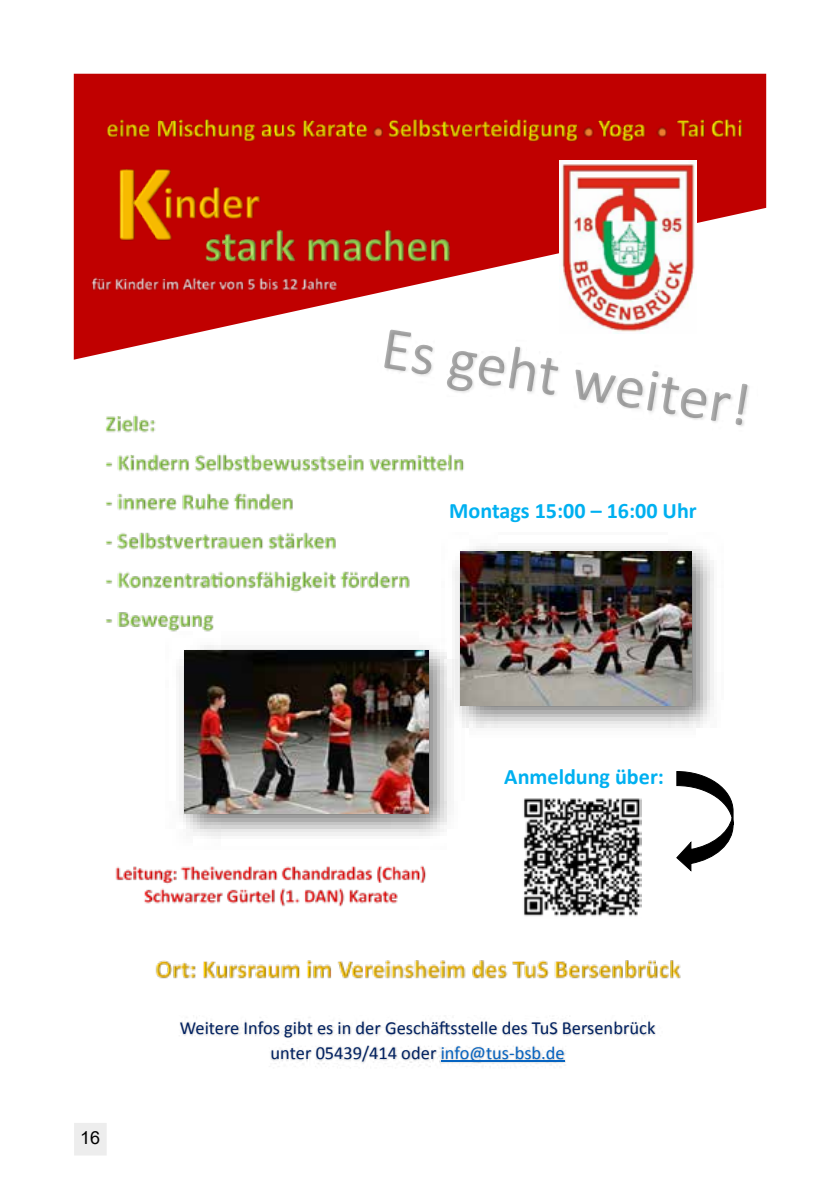
<style>
.page{position:relative;width:840px;height:1191px;background:#fff}
.page>*{position:absolute;margin:0;border:0;box-sizing:border-box;transform-origin:0 0}
.t1{font:700 22px "Calibri";color:#00b0f0}
.t2{font:18.4px/24.8px "Calibri";color:#002060;text-align:center}
.t3{font:18px "Arial";color:#000}
.s1{color:#0563c1}
</style>
<div class="page">
<div style="left:74px;top:1122px;width:33px;height:33px;background:#ededed"></div>
<svg style="left:74px;top:74px;width:691px;height:286px;background:#c61c1c"></svg>
<img style="left:179px;top:654px;width:272px;height:185px">
<img style="left:184px;top:654px;width:244px;height:159px">
<img style="left:94px;top:155px;width:98px;height:101px">
<img style="left:154px;top:175px;width:114px;height:68px">
<img style="left:195px;top:218px;width:265px;height:63px">
<img style="left:559px;top:161px;width:136px;height:120px">
<img style="left:87px;top:112px;width:673px;height:43px">
<img style="left:105px;top:414px;width:75px;height:218px">
<img style="left:115px;top:865px;width:311px;height:42px">
<img style="left:155px;top:960px;width:526px;height:19px">
<img style="left:74px;top:273px;width:307px;height:53px">
<img style="left:180px;top:1017px;width:476px;height:19px">
<img style="left:258px;top:1034px;width:170px;height:33px">
<img style="left:428px;top:1034px;width:123px;height:33px">
<img style="left:551px;top:1034px;width:36px;height:33px">
<img style="left:441px;top:1059px;width:124px;height:4px">
<hr style="left:440px;top:1060px;width:124px;height:1px;background:#0563c1">
<img style="left:405px;top:1059px;width:36px;height:8px">
<img style="left:180px;top:281px;width:585px;height:373px">
<img style="left:331px;top:298px;width:434px;height:197px">
<svg style="left:384px;top:330px;width:48px;height:44px"></svg>
<svg style="left:446px;top:347px;width:112px;height:48px"></svg>
<svg style="left:575px;top:370px;width:172px;height:55px"></svg>
<img style="left:441px;top:532px;width:285px;height:209px">
<img style="left:460px;top:551px;width:230px;height:154px">
<img style="left:523px;top:798px;width:118px;height:119px">
<svg style="left:676px;top:771px;width:58px;height:100px"></svg>
<p class="t1" style="left:449px;top:496px;width:249px">Montags 15:00 – 16:00 Uhr</p>
<p class="t1" style="left:504px;top:762px;width:161px">Anmeldung über:</p>
<p class="t3" style="left:80px;top:1125px;width:22px">16</p>
<p class="t2" style="left:180px;top:1015px;width:477px">Weitere Infos gibt es in der Geschäftsstelle des TuS Bersenbrück unter 05439/414 oder <span class="s1">info@tus-bsb.de</span></p>
</div>
